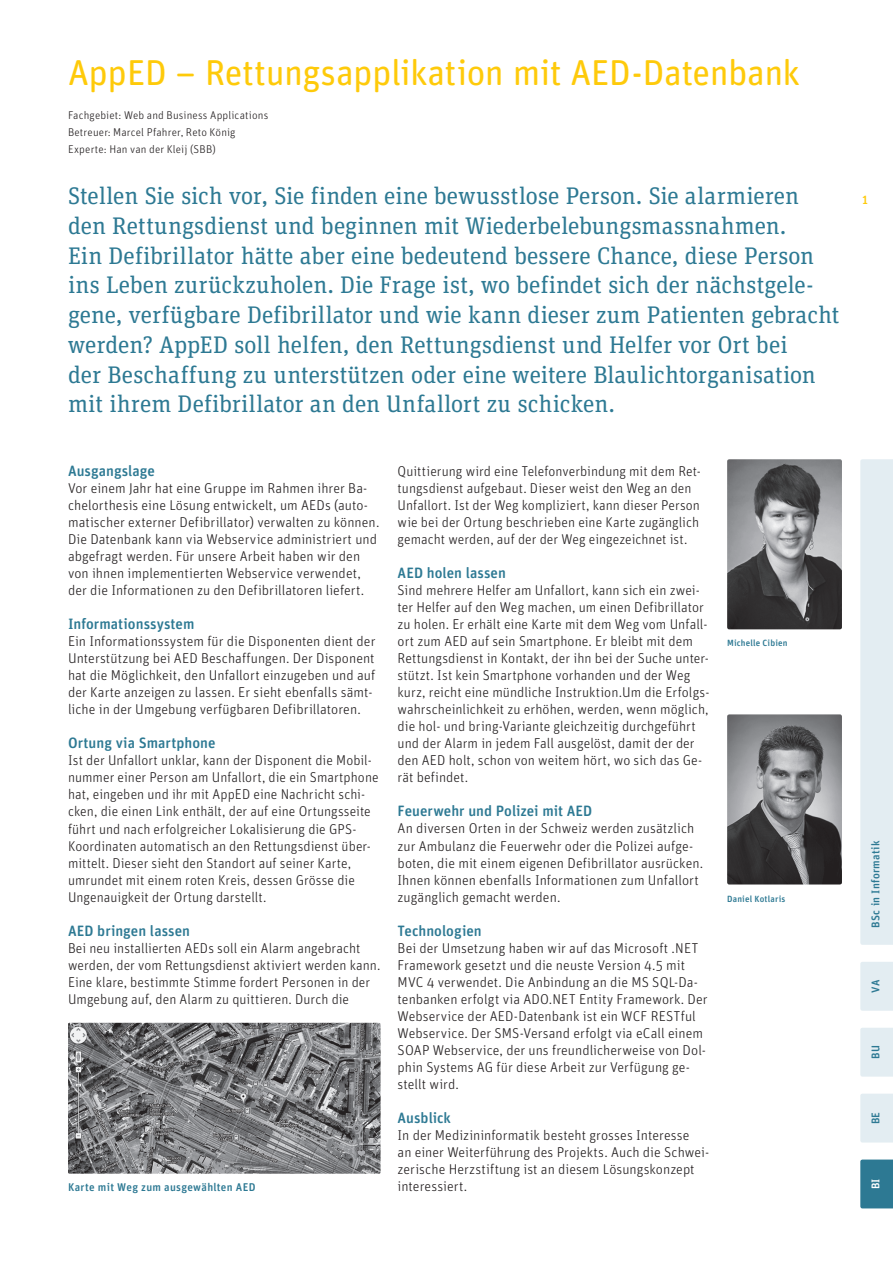
<style>
.page{position:relative;width:893px;height:1263px;background:#fff}
.page>*{position:absolute;margin:0;border:0;box-sizing:border-box;transform-origin:0 0}
.t1{font:36px "Unit Rounded OT";letter-spacing:-.015em;color:#feca0a}
.t2{font:24px/29.7px "Unit Slab OT";color:#2d7993}
.t3{font:500 15px "Unit Rounded OT";color:#2d7993}
.t4{font:300 14.25px/17px "Unit Rounded OT";letter-spacing:.005em;color:#231f20}
.t5{font:500 12px "Unit Rounded OT";color:#feca0a}
.t6{font:300 11.25px/17px "Unit Rounded OT";letter-spacing:.015em;color:#231f20}
.t7{font:500 11.25px "Unit Rounded OT";letter-spacing:.025em;color:#2d7993}
.t8{font:500 11.25px "Unit Rounded OT";color:#fff}
.t9{font:500 9px "Unit Rounded OT";letter-spacing:.02em;color:#2d7993}
</style>
<div class="page">
<img style="left:727px;top:459px;width:115px;height:170px">
<img style="left:727px;top:714px;width:115px;height:170px">
<img style="left:68px;top:1023px;width:313px;height:151px">
<div style="left:860px;top:1028px;width:33px;height:48px;background:#e3edf2"></div>
<div style="left:860px;top:962px;width:33px;height:49px;background:#e3edf2"></div>
<div style="left:860px;top:459px;width:33px;height:486px;background:#e3edf2"></div>
<div style="left:860px;top:1159px;width:33px;height:49px;background:#2d7993"></div>
<div style="left:860px;top:1094px;width:33px;height:48px;background:#e3edf2"></div>
<h1 class="t1" style="left:68px;top:50px;width:734px">AppED – Rettungsapplikation mit AED-Datenbank</h1>
<p class="t6" style="left:68px;top:107px;width:202px">Fachgebiet: Web and Business Applications<br>Betreuer: Marcel Pfahrer, Reto König<br>Experte: Han van der Kleij (SBB)</p>
<p class="t2" style="left:68px;top:181px;width:773px">Stellen Sie sich vor, Sie finden eine bewusstlose Person. Sie alarmieren den Rettungsdienst und beginnen mit Wiederbelebungsmassnahmen.<br>Ein Defibrillator hätte aber eine bedeutend bessere Chance, diese Person ins Leben zurückzuholen. Die Frage ist, wo befindet sich der nächstgele&shy;gene, verfügbare Defibrillator und wie kann dieser zum Patienten gebracht werden? AppED soll helfen, den Rettungsdienst und Helfer vor Ort bei<br>der Beschaffung zu unterstützen oder eine weitere Blaulichtorganisation mit ihrem Defibrillator an den Unfallort zu schicken.</p>
<p class="t3" style="left:68px;top:462px;width:89px">Ausgangslage</p>
<p class="t4" style="left:68px;top:480px;width:313px">Vor einem Jahr hat eine Gruppe im Rahmen ihrer Ba&shy;chelorthesis eine Lösung entwickelt, um AEDs (auto&shy;matischer externer Defibrillator) verwalten zu können.<br>Die Datenbank kann via Webservice administriert und abgefragt werden. Für unsere Arbeit haben wir den von ihnen implementierten Webservice verwendet, der die Informationen zu den Defibrillatoren liefert.</p>
<p class="t3" style="left:68px;top:615px;width:128px">Informationssystem</p>
<p class="t4" style="left:68px;top:633px;width:309px">Ein Informationssystem für die Disponenten dient der Unterstützung bei AED Beschaffungen. Der Disponent hat die Möglichkeit, den Unfallort einzugeben und auf der Karte anzeigen zu lassen. Er sieht ebenfalls sämt&shy;liche in der Umgebung verfügbaren Defibrillatoren.</p>
<p class="t3" style="left:68px;top:734px;width:149px">Ortung via Smartphone</p>
<p class="t4" style="left:68px;top:752px;width:312px">Ist der Unfallort unklar, kann der Disponent die Mobil&shy;nummer einer Person am Unfallort, die ein Smartphone hat, eingeben und ihr mit AppED eine Nachricht schi&shy;cken, die einen Link enthält, der auf eine Ortungsseite führt und nach erfolgreicher Lokalisierung die GPS-Koordinaten automatisch an den Rettungsdienst über&shy;mittelt. Dieser sieht den Standort auf seiner Karte, umrundet mit einem roten Kreis, dessen Grösse die Ungenauigkeit der Ortung darstellt.</p>
<p class="t3" style="left:68px;top:921px;width:124px">AED bringen lassen</p>
<p class="t4" style="left:68px;top:939px;width:314px">Bei neu installierten AEDs soll ein Alarm angebracht werden, der vom Rettungsdienst aktiviert werden kann.<br>Eine klare, bestimmte Stimme fordert Personen in der Umgebung auf, den Alarm zu quittieren. Durch die</p>
<p class="t7" style="left:68px;top:1180px;width:189px">Karte mit Weg zum ausgewählten AED</p>
<p class="t4" style="left:398px;top:463px;width:305px">Quittierung wird eine Telefonverbindung mit dem Ret&shy;tungsdienst aufgebaut. Dieser weist den Weg an den Unfallort. Ist der Weg kompliziert, kann dieser Person wie bei der Ortung beschrieben eine Karte zugänglich gemacht werden, auf der der Weg eingezeichnet ist.</p>
<p class="t3" style="left:398px;top:564px;width:110px">AED holen lassen</p>
<p class="t4" style="left:398px;top:582px;width:313px">Sind mehrere Helfer am Unfallort, kann sich ein zwei&shy;ter Helfer auf den Weg machen, um einen Defibrillator zu holen. Er erhält eine Karte mit dem Weg vom Unfall&shy;ort zum AED auf sein Smartphone. Er bleibt mit dem Rettungsdienst in Kontakt, der ihn bei der Suche unter&shy;stützt. Ist kein Smartphone vorhanden und der Weg kurz, reicht eine mündliche Instruktion.Um die Erfolgs&shy;wahrscheinlichkeit zu erhöhen, werden, wenn möglich, die hol- und bring-Variante gleichzeitig durchgeführt und der Alarm in jedem Fall ausgelöst, damit der der den AED holt, schon von weitem hört, wo sich das Ge&shy;rät befindet.</p>
<p class="t3" style="left:398px;top:802px;width:196px">Feuerwehr und Polizei mit AED</p>
<p class="t4" style="left:398px;top:820px;width:307px">An diversen Orten in der Schweiz werden zusätzlich zur Ambulanz die Feuerwehr oder die Polizei aufge&shy;boten, die mit einem eigenen Defibrillator ausrücken.<br>Ihnen können ebenfalls Informationen zum Unfallort zugänglich gemacht werden.</p>
<p class="t3" style="left:398px;top:921px;width:86px">Technologien</p>
<p class="t4" style="left:398px;top:939px;width:312px">Bei der Umsetzung haben wir auf das Microsoft .NET Framework gesetzt und die neuste Version 4.5 mit MVC 4 verwendet. Die Anbindung an die MS SQL-Da&shy;tenbanken erfolgt via ADO.NET Entity Framework. Der Webservice der AED-Datenbank ist ein WCF RESTful Webservice. Der SMS-Versand erfolgt via eCall einem SOAP Webservice, der uns freundlicherweise von Dol&shy;phin Systems AG für diese Arbeit zur Verfügung ge&shy;stellt wird.</p>
<p class="t3" style="left:398px;top:1108px;width:55px">Ausblick</p>
<p class="t4" style="left:398px;top:1126px;width:313px">In der Medizininformatik besteht grosses Interesse<br>an einer Weiterführung des Projekts. Auch die Schwei&shy;zerische Herzstiftung ist an diesem Lösungskonzept interessiert.</p>
<p class="t9" style="left:727px;top:638px;width:62px">Michelle Cibien</p>
<p class="t9" style="left:727px;top:893px;width:60px">Daniel Kotlaris</p>
<p class="t5" style="left:862px;top:192px;width:8px">1</p>
<p class="t7" style="left:868px;top:928px;width:89px;rotate:-90deg">BSc in Informatik</p>
<p class="t7" style="left:868px;top:993px;width:14px;rotate:-90deg">VA</p>
<p class="t7" style="left:868px;top:1059px;width:15px;rotate:-90deg">BU</p>
<p class="t7" style="left:868px;top:1124px;width:14px;rotate:-90deg">BE</p>
<p class="t8" style="left:868px;top:1189px;width:12px;rotate:-90deg">BI</p>
</div>
